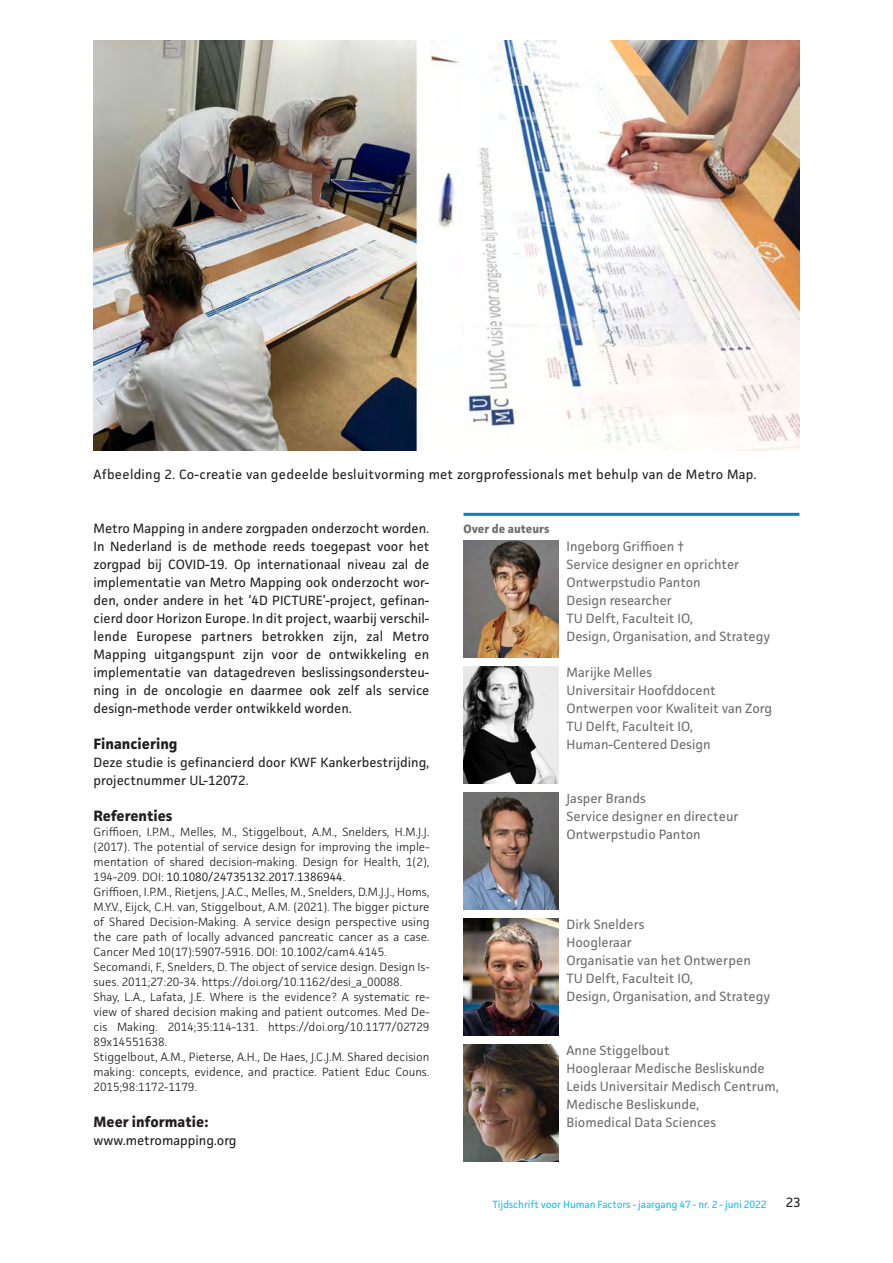
<style>
.page{position:relative;width:893px;height:1263px;background:#fff}
.page>*{position:absolute;margin:0;border:0;box-sizing:border-box;transform-origin:0 0}
.kop1_TvE{font:700 15px "Facit";color:#231f20}
.basistekst_TvE{font:13.5px/18px "Facit";letter-spacing:.005em;color:#231f20;text-align:justify}
.auteursinfo_TvE{font:13.5px/18px "Facit";color:#6c6d70}
.basistekst_TvE-2{font:13.5px/18px "Facit";color:#222}
.referenties_TvE{font:300 12px/15px "Facit";color:#231f20;text-align:justify}
.referenties_TvE-2{font:300 12px/15px "Facit";color:#222;text-align:justify}
.kop_auteurinfo_TvE{font:700 12px "Facit";color:#6c6d70}
.t1{font:10.5px "Facit";letter-spacing:-.01em;color:#15c0f2}
.s1{color:#231f20}
.s2{color:#000}
</style>
<div class="page">
<img style="left:94px;top:40px;width:705px;height:411px">
<hr style="left:463px;top:513px;width:336px;height:3px;background:#0082c8">
<img style="left:463px;top:541px;width:95px;height:117px">
<img style="left:463px;top:667px;width:95px;height:117px">
<img style="left:463px;top:793px;width:95px;height:117px">
<img style="left:463px;top:1045px;width:95px;height:117px">
<img style="left:463px;top:919px;width:95px;height:117px">
<p class="basistekst_TvE" style="left:94px;top:465px;width:665px">Afbeelding 2. Co-creatie van gedeelde besluitvorming met zorgprofessionals met behulp van de Metro Map.</p>
<p class="basistekst_TvE" style="left:94px;top:519px;width:337px">Metro Mapping in andere zorgpaden onderzocht worden.<br>In Nederland is de methode reeds toegepast voor het zorgpad bij COVID-19. Op internationaal niveau zal de implementatie van Metro Mapping ook onderzocht wor&shy;den, onder andere in het ‘4D PICTURE’-project, gefinan&shy;cierd door Horizon Europe. In dit project, waarbij verschil&shy;lende Europese partners betrokken zijn, zal Metro Mapping uitgangspunt zijn voor de ontwikkeling en implementatie van datagedreven beslissingsondersteu&shy;ning in de oncologie en daarmee ook zelf als service design-methode verder ontwikkeld worden.</p>
<p class="kop1_TvE" style="left:94px;top:734px;width:86px">Financiering</p>
<p class="basistekst_TvE-2" style="left:94px;top:753px;width:337px">Deze studie is gefinancierd door KWF Kankerbestrijding, <span class="s1">projectnummer</span> UL-12072.</p>
<p class="kop1_TvE" style="left:94px;top:806px;width:81px">Referenties</p>
<p class="referenties_TvE-2" style="left:94px;top:824px;width:337px">Griffioen, I.P.M., Melles, M., Stiggelbout, A.M., Snelders, H.M.J.J. (2017). The potential of service design for improving the imple&shy;mentation of shared decision-making. Design for Health, 1(2), 194-209. DOI: <span class="s2">10.1080/24735132.2017.1386944.</span></p>
<p class="referenties_TvE" style="left:94px;top:884px;width:337px">Griffioen, I.P.M., Rietjens, J.A.C., Melles, M., Snelders, D.M.J.J., Homs, M.Y.V., Eijck, C.H. van, Stiggelbout, A.M. (2021). The bigger picture of Shared Decision-Making. A service design perspective using the care path of locally advanced pancreatic cancer as a case.<br>Cancer Med 10(17):5907-5916. DOI: 10.1002/cam4.4145.</p>
<p class="referenties_TvE" style="left:94px;top:959px;width:337px">Secomandi, F., Snelders, D. The object of service design. Design Is&shy;sues. 2011;27:20-34. https://doi.org/10.1162/desi_a_00088.</p>
<p class="referenties_TvE" style="left:94px;top:989px;width:337px">Shay, L.A., Lafata, J.E. Where is the evidence? A systematic re&shy;view of shared decision making and patient outcomes. Med De&shy;cis Making. 2014;35:114-131. https://doi.org/10.1177/02729<br>89x14551638.</p>
<p class="referenties_TvE" style="left:94px;top:1049px;width:337px">Stiggelbout, A.M., Pieterse, A.H., De Haes, J.C.J.M. Shared decision making: concepts, evidence, and practice. Patient Educ Couns.<br>2015;98:1172-1179.</p>
<p class="kop1_TvE" style="left:94px;top:1112px;width:117px">Meer informatie:</p>
<p class="basistekst_TvE" style="left:94px;top:1131px;width:145px">www.metromapping.org</p>
<p class="kop_auteurinfo_TvE" style="left:463px;top:521px;width:87px">Over de auteurs</p>
<p class="auteursinfo_TvE" style="left:566px;top:537px;width:120px">Ingeborg Griffioen †</p>
<p class="auteursinfo_TvE" style="left:566px;top:555px;width:175px">Service designer en oprichter<br>Ontwerpstudio Panton</p>
<p class="auteursinfo_TvE" style="left:566px;top:591px;width:107px">Design researcher</p>
<p class="auteursinfo_TvE" style="left:566px;top:609px;width:128px">TU Delft, Faculteit IO,</p>
<p class="auteursinfo_TvE" style="left:566px;top:627px;width:205px">Design, Organisation, and Strategy</p>
<p class="auteursinfo_TvE" style="left:566px;top:663px;width:87px">Marijke Melles</p>
<p class="auteursinfo_TvE" style="left:566px;top:681px;width:151px">Universitair Hoofddocent</p>
<p class="auteursinfo_TvE" style="left:566px;top:699px;width:207px">Ontwerpen voor Kwaliteit van Zorg</p>
<p class="auteursinfo_TvE" style="left:566px;top:717px;width:128px">TU Delft, Faculteit IO,</p>
<p class="auteursinfo_TvE" style="left:566px;top:735px;width:146px">Human-Centered Design</p>
<p class="auteursinfo_TvE" style="left:566px;top:789px;width:81px">Jasper Brands</p>
<p class="auteursinfo_TvE" style="left:566px;top:807px;width:174px">Service designer en directeur<br>Ontwerpstudio Panton</p>
<p class="auteursinfo_TvE" style="left:566px;top:915px;width:80px">Dirk Snelders</p>
<p class="auteursinfo_TvE" style="left:566px;top:933px;width:67px">Hoogleraar</p>
<p class="auteursinfo_TvE" style="left:566px;top:951px;width:186px">Organisatie van het Ontwerpen</p>
<p class="auteursinfo_TvE" style="left:566px;top:969px;width:128px">TU Delft, Faculteit IO,</p>
<p class="auteursinfo_TvE" style="left:566px;top:987px;width:205px">Design, Organisation, and Strategy</p>
<p class="auteursinfo_TvE" style="left:566px;top:1041px;width:105px">Anne Stiggelbout</p>
<p class="auteursinfo_TvE" style="left:566px;top:1059px;width:200px">Hoogleraar Medische Besliskunde</p>
<p class="auteursinfo_TvE" style="left:566px;top:1077px;width:214px">Leids Universitair Medisch Centrum,<br>Medische Besliskunde,</p>
<p class="auteursinfo_TvE" style="left:566px;top:1113px;width:151px">Biomedical Data Sciences</p>
<p class="t1" style="left:492px;top:1197px;width:276px">Tijdschrift voor Human Factors - jaargang 47 - nr. 2 - juni 2022</p>
<p class="basistekst_TvE" style="left:786px;top:1193px;width:16px">23</p>
</div>
